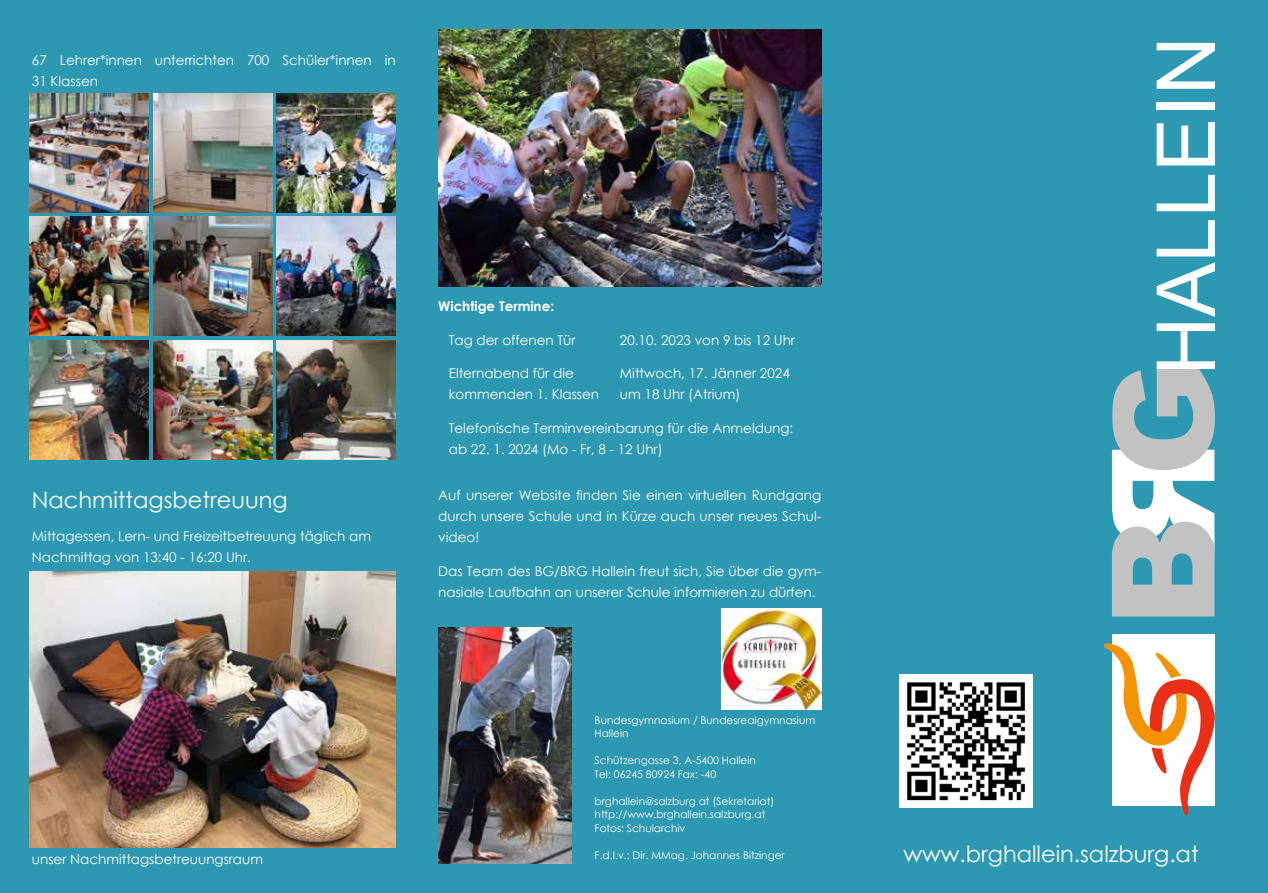
<style>
.page{position:relative;width:1268px;height:893px;background:#fff}
.page>*{position:absolute;margin:0;border:0;box-sizing:border-box;transform-origin:0 0}
.t1{font:22.5px "Century Gothic";color:#fff}
.t2{font:13.5px/21px "Century Gothic";color:#fff}
.t3{font:700 13.5px "Century Gothic";color:#fff}
.t4{font:10.5px/13.5px "Century Gothic";color:#fff}
</style>
<div class="page">
<div style="left:0;top:0;width:1267px;height:893px;background:#2d98b2"></div>
<img style="left:438px;top:30px;width:383px;height:256px">
<img style="left:438px;top:628px;width:133px;height:235px">
<img style="left:30px;top:571px;width:365px;height:276px">
<img style="left:30px;top:94px;width:119px;height:119px">
<img style="left:153px;top:94px;width:119px;height:119px">
<img style="left:276px;top:94px;width:119px;height:119px">
<img style="left:30px;top:217px;width:119px;height:119px">
<img style="left:153px;top:217px;width:119px;height:119px">
<img style="left:276px;top:217px;width:119px;height:119px">
<img style="left:30px;top:340px;width:119px;height:119px">
<img style="left:153px;top:340px;width:119px;height:119px">
<img style="left:276px;top:340px;width:119px;height:119px">
<svg style="left:1156px;top:262px;width:58px;height:55px"></svg>
<svg style="left:1156px;top:220px;width:58px;height:36px"></svg>
<svg style="left:1156px;top:175px;width:58px;height:36px"></svg>
<svg style="left:1156px;top:122px;width:58px;height:43px"></svg>
<div style="left:1156px;top:102px;width:58px;height:8px;background:#fff"></div>
<svg style="left:1156px;top:43px;width:58px;height:46px"></svg>
<svg style="left:1111px;top:323px;width:103px;height:293px"></svg>
<div style="left:1111px;top:634px;width:103px;height:172px;background:#fff"></div>
<svg style="left:1104px;top:641px;width:111px;height:174px"></svg>
<img style="left:899px;top:675px;width:133px;height:132px">
<img style="left:721px;top:608px;width:100px;height:101px">
<p class="t2" style="left:32px;top:49px;width:365px">67 Lehrer*innen unterrichten 700 Schüler*innen in<br>31 Klassen</p>
<h1 class="t1" style="left:32px;top:484px;width:257px">Nachmittagsbetreuung</h1>
<p class="t2" style="left:32px;top:526px;width:340px">Mittagessen, Lern- und Freizeitbetreuung täglich am<br>Nachmittag von 13:40 - 16:20 Uhr.</p>
<p class="t3" style="left:438px;top:296px;width:117px">Wichtige Termine:</p>
<p class="t2" style="left:448px;top:329px;width:128px">Tag der offenen Tür</p>
<p class="t2" style="left:619px;top:329px;width:177px">20.10. 2023 von 9 bis 12 Uhr</p>
<p class="t2" style="left:448px;top:363px;width:126px">Elternabend für die</p>
<p class="t2" style="left:619px;top:363px;width:171px">Mittwoch, 17. Jänner 2024</p>
<p class="t2" style="left:448px;top:384px;width:152px">kommenden 1. Klassen</p>
<p class="t2" style="left:619px;top:384px;width:122px">um 18 Uhr (Atrium)</p>
<p class="t2" style="left:448px;top:418px;width:346px">Telefonische Terminvereinbarung für die Anmeldung: ab 22. 1. 2024 (Mo - Fr, 8 - 12 Uhr)</p>
<p class="t2" style="left:438px;top:485px;width:384px;text-align:justify">Auf unserer Website finden Sie einen virtuellen Rundgang durch unsere Schule und in Kürze auch unser neues Schul&shy;video!</p>
<p class="t2" style="left:438px;top:561px;width:384px">Das Team des BG/BRG Hallein freut sich, Sie über die gym&shy;nasiale Laufbahn an unserer Schule informieren zu dürfen.</p>
<p class="t4" style="left:594px;top:713px;width:222px">Bundesgymnasium / Bundesrealgymnasium<br>Hallein</p>
<p class="t4" style="left:594px;top:753px;width:163px">Schützengasse 3, A-5400 Hallein<br>Tel: 06245 80924 Fax: -40</p>
<p class="t4" style="left:594px;top:794px;width:181px">brghallein@salzburg.at (Sekretariat) http://www.brghallein.salzburg.at<br>Fotos: Schularchiv</p>
<p class="t4" style="left:594px;top:848px;width:192px">F.d.I.v.: Dir. MMag. Johannes Bitzinger</p>
<p class="t2" style="left:32px;top:849px;width:233px">unser Nachmittagsbetreuungsraum</p>
<h1 class="t1" style="left:903px;top:838px;width:297px">www.brghallein.salzburg.at</h1>
</div>
